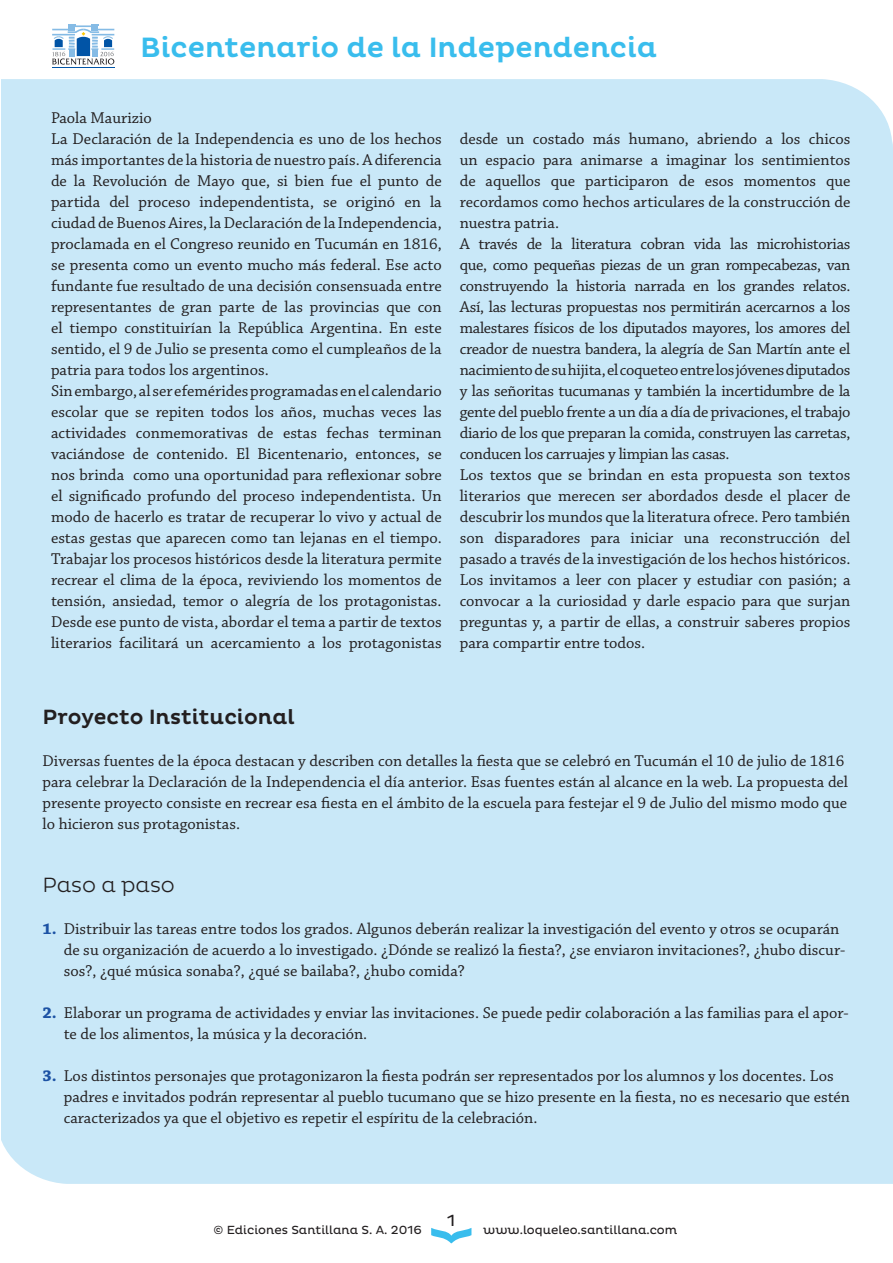
<style>
.page{position:relative;width:893px;height:1263px;background:#fff}
.page>*{position:absolute;margin:0;border:0;box-sizing:border-box;transform-origin:0 0}
.t1{font:500 28.5px "Pluto";color:#39bded}
.t2{font:500 21px "Pluto";color:#231f20}
.t3{font:300 21px "Pluto";color:#231f20}
.t4{font:16.5px/21px "Chaparral Pro";color:#231f20}
.t5{font:16.5px "Pluto";color:#231f20}
.t6{font:12px "Pluto";color:#231f20}
.s1{font-weight:700;color:#1c52a4}
</style>
<div class="page">
<div style="left:1px;top:48px;width:891px;height:1167px;background:#c9e8f8"></div>
<svg style="left:1px;top:28px;width:892px;height:120px"></svg>
<svg style="left:1px;top:1115px;width:892px;height:129px"></svg>
<svg style="left:431px;top:1228px;width:40px;height:15px"></svg>
<hr style="left:52px;top:67px;width:62px;height:1px;background:#0154a6">
<svg style="left:52px;top:24px;width:62px;height:41px"></svg>
<h1 class="t1" style="left:140px;top:31px;width:518px">Bicentenario de la Independencia</h1>
<p class="t4" style="left:51px;top:108px;width:392px">Paola Maurizio<br>La Declaración de la Independencia es uno de los hechos más importantes de la historia de nuestro país. A diferencia de la Revolución de Mayo que, si bien fue el punto de partida del proceso independentista, se originó en la ciudad de Buenos Aires, la Declaración de la Independencia, proclamada en el Congreso reunido en Tucumán en 1816, se presenta como un evento mucho más federal. Ese acto fundante fue resultado de una decisión consensuada entre representantes de gran parte de las provincias que con el tiempo constituirían la República Argentina. En este sentido, el 9 de Julio se presenta como el cumpleaños de la patria para todos los argentinos.<br>Sin embargo, al ser efemérides programadas en el calendario escolar que se repiten todos los años, muchas veces las actividades conmemorativas de estas fechas terminan vaciándose de contenido. El Bicentenario, entonces, se nos brinda como una oportunidad para reflexionar sobre el significado profundo del proceso independentista. Un modo de hacerlo es tratar de recuperar lo vivo y actual de estas gestas que aparecen como tan lejanas en el tiempo.<br>Trabajar los procesos históricos desde la literatura permite recrear el clima de la época, reviviendo los momentos de tensión, ansiedad, temor o alegría de los protagonistas.<br>Desde ese punto de vista, abordar el tema a partir de textos literarios facilitará un acercamiento a los protagonistas</p>
<p class="t4" style="left:460px;top:129px;width:392px">desde un costado más humano, abriendo a los chicos un espacio para animarse a imaginar los sentimientos de aquellos que participaron de esos momentos que recordamos como hechos articulares de la construcción de nuestra patria.<br>A través de la literatura cobran vida las microhistorias que, como pequeñas piezas de un gran rompecabezas, van construyendo la historia narrada en los grandes relatos.<br>Así, las lecturas propuestas nos permitirán acercarnos a los malestares físicos de los diputados mayores, los amores del creador de nuestra bandera, la alegría de San Martín ante el nacimiento de su hijita, el coqueteo entre los jóvenes diputados y las señoritas tucumanas y también la incertidumbre de la gente del pueblo frente a un día a día de privaciones, el trabajo diario de los que preparan la comida, construyen las carretas, conducen los carruajes y limpian las casas.<br>Los textos que se brindan en esta propuesta son textos literarios que merecen ser abordados desde el placer de descubrir los mundos que la literatura ofrece. Pero también son disparadores para iniciar una reconstrucción del pasado a través de la investigación de los hechos históricos.<br>Los invitamos a leer con placer y estudiar con pasión; a convocar a la curiosidad y darle espacio para que surjan preguntas y, a partir de ellas, a construir saberes propios para compartir entre todos.</p>
<p class="t2" style="left:43px;top:705px;width:254px">Proyecto Institucional</p>
<p class="t4" style="left:43px;top:751px;width:807px">Diversas fuentes de la época destacan y describen con detalles la fiesta que se celebró en Tucumán el 10 de julio de 1816 para celebrar la Declaración de la Independencia el día anterior. Esas fuentes están al alcance en la web. La propuesta del presente proyecto consiste en recrear esa fiesta en el ámbito de la escuela para festejar el 9 de Julio del mismo modo que lo hicieron sus protagonistas.</p>
<p class="t3" style="left:43px;top:873px;width:134px">Paso a paso</p>
<p class="t4" style="left:64px;top:919px;width:783px;text-indent:-21px"><span class="s1">1.</span> Distribuir las tareas entre todos los grados. Algunos deberán realizar la investigación del evento y otros se ocuparán de su organización de acuerdo a lo investigado. ¿Dónde se realizó la fiesta?, ¿se enviaron invitaciones?, ¿hubo discur&shy;sos?, ¿qué música sonaba?, ¿qué se bailaba?, ¿hubo comida?</p>
<p class="t4" style="left:64px;top:1003px;width:786px;text-indent:-21px"><span class="s1">2.</span> Elaborar un programa de actividades y enviar las invitaciones. Se puede pedir colaboración a las familias para el apor&shy;te de los alimentos, la música y la decoración.</p>
<p class="t4" style="left:64px;top:1066px;width:788px;text-indent:-21px"><span class="s1">3.</span> Los distintos personajes que protagonizaron la fiesta podrán ser representados por los alumnos y los docentes. Los padres e invitados podrán representar al pueblo tucumano que se hizo presente en la fiesta, no es necesario que estén caracterizados ya que el objetivo es repetir el espíritu de la celebración.</p>
<p class="t5" style="left:447px;top:1211px;width:10px">1</p>
<p class="t6" style="left:214px;top:1223px;width:210px">© Ediciones Santillana S. A. 2016</p>
<p class="t6" style="left:483px;top:1223px;width:196px">www.loqueleo.santillana.com</p>
</div>
